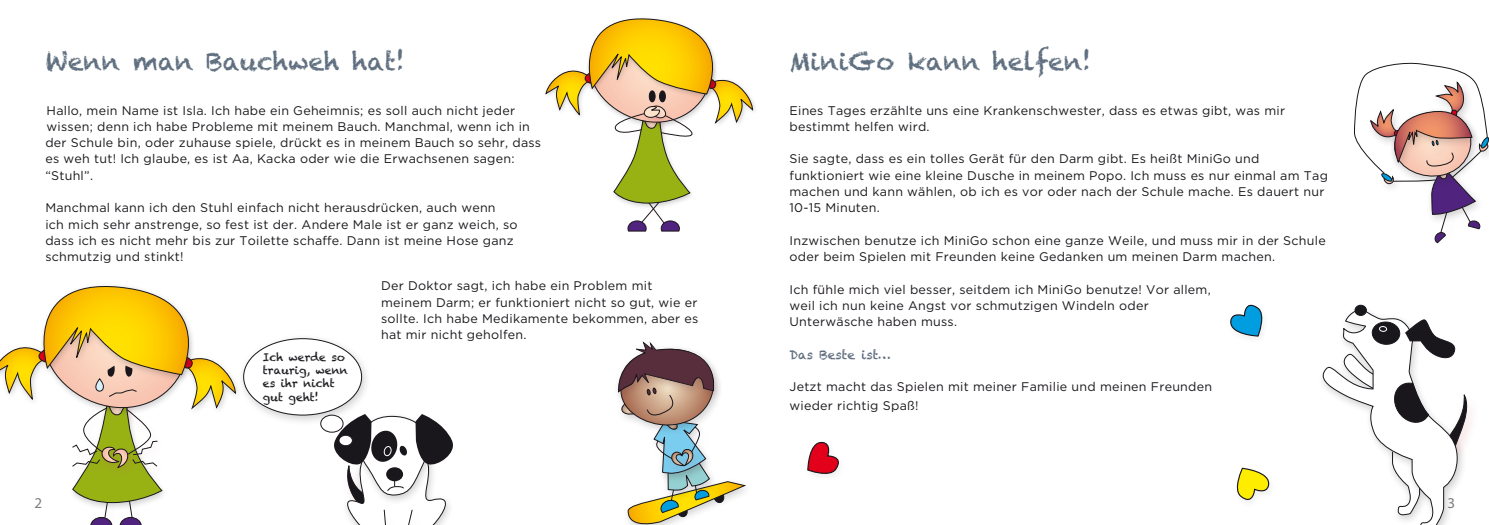
<style>
.page{position:relative;width:1489px;height:525px;background:#fff}
.page>*{position:absolute;margin:0;border:0;box-sizing:border-box;transform-origin:0 0}
.t1{font:25px "Chalkduster";color:#5f6f7f}
.t2{font:15px "Myriad Pro";color:#7c7d7f}
.t3{font:12.5px/16.2px "Gotham";letter-spacing:.02em;color:#1a171c}
.t4{font:12.5px "Chalkduster";color:#5d6b7c}
.t5{font:11.12px/13.1px "Chalkduster";color:#1a171c}
</style>
<div class="page">
<svg style="left:0;top:285px;width:236px;height:239px"></svg>
<svg style="left:324px;top:414px;width:129px;height:110px"></svg>
<div style="left:237px;top:333px;width:135px;height:93px;background:#1a171c;opacity:.2"></div>
<div style="left:244px;top:338px;width:117px;height:77px;background:#fff;border-radius:50%"></div>
<div style="left:321px;top:415px;width:22px;height:17px;background:#fff;border-radius:50%"></div>
<div style="left:320px;top:414px;width:23px;height:18px;border:1px solid #1a171c;border-radius:50%"></div>
<div style="left:339px;top:435px;width:13px;height:10px;background:#fff;border-radius:50%"></div>
<div style="left:338px;top:434px;width:15px;height:12px;border:1px solid #1a171c;border-radius:50%"></div>
<div style="left:707px;top:77px;width:51px;height:52px;background:#1a171c;opacity:.2"></div>
<svg style="left:545px;top:18px;width:208px;height:214px"></svg>
<svg style="left:617px;top:341px;width:128px;height:183px"></svg>
<svg style="left:807px;top:441px;width:32px;height:35px"></svg>
<svg style="left:1236px;top:468px;width:34px;height:34px"></svg>
<div style="left:1354px;top:305px;width:12px;height:10px;background:#1a171c;border-radius:50%"></div>
<div style="left:1354px;top:304px;width:12px;height:12px;border:1px solid #1a171c;border-radius:50%"></div>
<svg style="left:1322px;top:308px;width:147px;height:216px"></svg>
<div style="left:1378px;top:326px;width:8px;height:6px;border:1px solid #fff;border-radius:50%"></div>
<svg style="left:1354px;top:62px;width:134px;height:181px"></svg>
<svg style="left:1230px;top:304px;width:33px;height:33px"></svg>
<p class="t1" style="left:45px;top:46px;width:361px">Wenn man Bauchweh hat!</p>
<p class="t3" style="left:45px;top:102px;width:497px">Hallo, mein Name ist Isla. Ich habe ein Geheimnis; es soll auch nicht jeder wissen; denn ich habe Probleme mit meinem Bauch. Manchmal, wenn ich in der Schule bin, oder zuhause spiele, drückt es in meinem Bauch so sehr, dass es weh tut! Ich glaube, es ist Aa, Kacka oder wie die Erwachsenen sagen: “Stuhl”.</p>
<p class="t3" style="left:45px;top:199px;width:473px">Manchmal kann ich den Stuhl einfach nicht herausdrücken, auch wenn<br>ich mich sehr anstrenge, so fest ist der. Andere Male ist er ganz weich, so dass ich es nicht mehr bis zur Toilette schaffe. Dann ist meine Hose ganz schmutzig und stinkt!</p>
<p class="t5" style="left:263px;top:350px;width:87px">Ich werde so traurig, wenn es ihr nicht gut geht!</p>
<p class="t3" style="left:381px;top:277px;width:319px">Der Doktor sagt, ich habe ein Problem mit meinem Darm; er funktioniert nicht so gut, wie er sollte. Ich habe Medikamente bekommen, aber es hat mir nicht geholfen.</p>
<p class="t1" style="left:789px;top:46px;width:303px">MiniGo kann helfen!</p>
<p class="t3" style="left:789px;top:102px;width:497px">Eines Tages erzählte uns eine Krankenschwester, dass es etwas gibt, was mir bestimmt helfen wird.</p>
<p class="t3" style="left:789px;top:150px;width:540px">Sie sagte, dass es ein tolles Gerät für den Darm gibt. Es heißt MiniGo und funktioniert wie eine kleine Dusche in meinem Popo. Ich muss es nur einmal am Tag machen und kann wählen, ob ich es vor oder nach der Schule mache. Es dauert nur 10-15 Minuten.</p>
<p class="t3" style="left:789px;top:232px;width:537px">Inzwischen benutze ich MiniGo schon eine ganze Weile, und muss mir in der Schule oder beim Spielen mit Freunden keine Gedanken um meinen Darm machen.</p>
<p class="t3" style="left:789px;top:280px;width:423px">Ich fühle mich viel besser, seitdem ich MiniGo benutze! Vor allem,</p>
<p class="t3" style="left:789px;top:297px;width:361px">weil ich nun keine Angst vor schmutzigen Windeln oder</p>
<p class="t3" style="left:789px;top:313px;width:169px">Unterwäsche haben muss.</p>
<p class="t4" style="left:789px;top:347px;width:103px">Das Beste ist…</p>
<p class="t3" style="left:789px;top:377px;width:424px;line-height:18.8px">Jetzt macht das Spielen mit meiner Familie und meinen Freunden wieder richtig Spaß!</p>
<p class="t2" style="left:35px;top:493px;width:9px">2</p>
<p class="t2" style="left:1447px;top:493px;width:9px">3</p>
</div>
